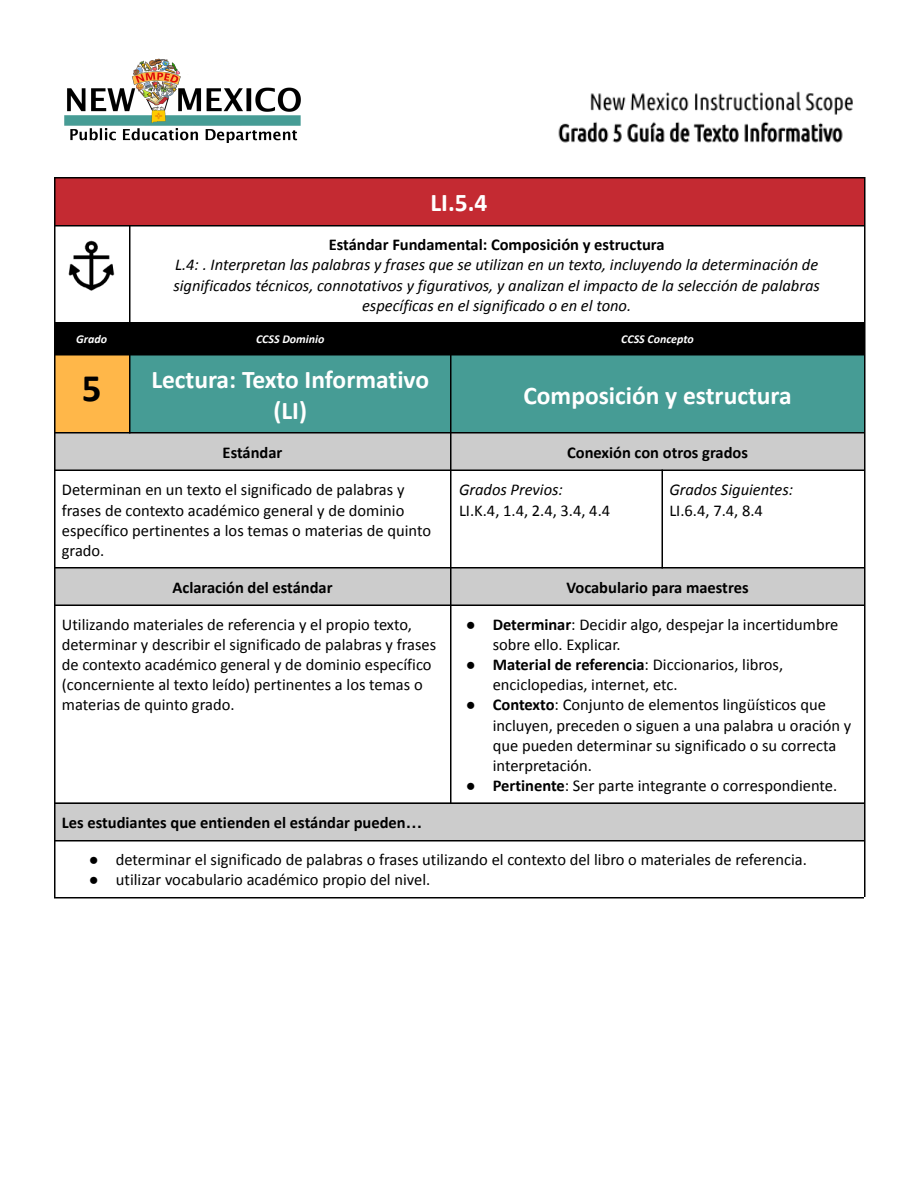
<style>
.page{position:relative;width:918px;height:1188px;background:#fff}
.page>*{position:absolute;margin:0;border:0;box-sizing:border-box;transform-origin:0 0}
.t1{font:700 39px "Calibri";color:#000}
.t2{font:700 25.5px/31.2px "Calibri";color:#fff;text-align:center}
.t3{font:16.5px/20.1px "Calibri";color:#000}
.t4{font:italic 16.5px/20.1px "Calibri";color:#000;text-align:center}
.t5{font:700 16.5px "Calibri";color:#000}
.t6{font:italic 700 12px "Calibri";color:#fff}
.s1{font-family:"Arial"}
.s2{font-weight:700}
</style>
<div class="page">
<div style="left:54px;top:177px;width:810px;height:49px;background:#c42a32"></div>
<div style="left:54px;top:322px;width:75px;height:32px;background:#000"></div>
<div style="left:129px;top:322px;width:322px;height:32px;background:#000"></div>
<div style="left:451px;top:322px;width:413px;height:32px;background:#000"></div>
<div style="left:54px;top:354px;width:75px;height:80px;background:#ffb749"></div>
<div style="left:129px;top:354px;width:322px;height:80px;background:#469c95"></div>
<div style="left:451px;top:354px;width:413px;height:80px;background:#469c95"></div>
<div style="left:54px;top:434px;width:397px;height:37px;background:#ccc"></div>
<div style="left:451px;top:434px;width:413px;height:37px;background:#ccc"></div>
<div style="left:54px;top:568px;width:397px;height:37px;background:#ccc"></div>
<div style="left:451px;top:568px;width:413px;height:37px;background:#ccc"></div>
<div style="left:54px;top:803px;width:810px;height:37px;background:#ccc"></div>
<hr style="left:54px;top:177px;width:2px;height:720px;background:#000">
<hr style="left:129px;top:225px;width:2px;height:208px;background:#000">
<hr style="left:450px;top:323px;width:1px;height:481px;background:#000">
<hr style="left:662px;top:470px;width:1px;height:99px;background:#000">
<hr style="left:864px;top:177px;width:2px;height:720px;background:#000">
<hr style="left:54px;top:177px;width:810px;height:2px;background:#000">
<hr style="left:54px;top:225px;width:810px;height:2px;background:#000">
<hr style="left:54px;top:354px;width:810px;height:1px;background:#000">
<hr style="left:54px;top:432px;width:810px;height:2px;background:#000">
<hr style="left:54px;top:469px;width:810px;height:2px;background:#000">
<hr style="left:54px;top:567px;width:810px;height:1px;background:#000">
<hr style="left:54px;top:604px;width:810px;height:2px;background:#000">
<hr style="left:54px;top:802px;width:810px;height:2px;background:#000">
<hr style="left:54px;top:840px;width:810px;height:1px;background:#000">
<hr style="left:54px;top:897px;width:810px;height:2px;background:#000">
<img style="left:64px;top:58px;width:237px;height:85px">
<img style="left:68px;top:240px;width:47px;height:51px">
<img style="left:558px;top:91px;width:295px;height:52px">
<h2 class="t2" style="left:430px;top:189px;width:59px">LI.5.4</h2>
<p class="t5" style="left:329px;top:238px;width:337px">Estándar Fundamental: Composición y estructura</p>
<p class="t4" style="left:173px;top:256px;width:648px">L.4: . Interpretan las palabras y frases que se utilizan en un texto, incluyendo la determinación de significados técnicos, connotativos y figurativos, y analizan el impacto de la selección de palabras específicas en el significado o en el tono.</p>
<p class="t6" style="left:76px;top:334px;width:32px">Grado</p>
<p class="t6" style="left:256px;top:334px;width:70px">CCSS Dominio</p>
<p class="t6" style="left:621px;top:334px;width:74px">CCSS Concepto</p>
<h1 class="t1" style="left:82px;top:372px;width:21px">5</h1>
<h2 class="t2" style="left:151px;top:366px;width:279px">Lectura: Texto Informativo (LI)</h2>
<h2 class="t2" style="left:523px;top:382px;width:270px">Composición y estructura</h2>
<p class="t5" style="left:223px;top:446px;width:61px">Estándar</p>
<p class="t5" style="left:567px;top:446px;width:182px">Conexión con otros grados</p>
<p class="t3" style="left:62px;top:481px;width:371px">Determinan en un texto el significado de palabras y frases de contexto académico general y de dominio específico pertinentes a los temas o materias de quinto grado.</p>
<p class="t4" style="left:459px;top:481px;width:105px">Grados Previos:</p>
<p class="t4" style="left:669px;top:481px;width:125px">Grados Siguientes:</p>
<p class="t3" style="left:669px;top:501px;width:95px">LI.6.4, 7.4, 8.4</p>
<p class="t3" style="left:459px;top:501px;width:153px">LI.K.4, 1.4, 2.4, 3.4, 4.4</p>
<p class="t5" style="left:173px;top:580px;width:162px">Aclaración del estándar</p>
<p class="t5" style="left:567px;top:580px;width:184px">Vocabulario para maestres</p>
<p class="t3" style="left:62px;top:616px;width:376px">Utilizando materiales de referencia y el propio texto, determinar y describir el significado de palabras y frases de contexto académico general y de dominio específico (concerniente al texto leído) pertinentes a los temas o materias de quinto grado.</p>
<p class="t3" style="left:493px;top:616px;width:347px;text-indent:-27px"><span class="s1">●</span> <span class="s2">Determinar</span>: Decidir algo, despejar la incertidumbre sobre ello. Explicar.</p>
<p class="t3" style="left:493px;top:656px;width:292px;text-indent:-27px"><span class="s1">●</span> <span class="s2">Material de referencia</span>: Diccionarios, libros, enciclopedias, internet, etc.</p>
<p class="t3" style="left:493px;top:696px;width:360px;text-indent:-27px"><span class="s1">●</span> <span class="s2">Contexto</span>: Conjunto de elementos lingüísticos que incluyen, preceden o siguen a una palabra u oración y que pueden determinar su significado o su correcta interpretación.</p>
<p class="t3" style="left:466px;top:777px;width:373px"><span class="s1">●</span> <span class="s2">Pertinente</span>: Ser parte integrante o correspondiente.</p>
<p class="t5" style="left:62px;top:816px;width:362px">Les estudiantes que entienden el estándar pueden<span class="s1">…</span></p>
<p class="t3" style="left:89px;top:851px;width:720px"><span class="s1">●</span> determinar el significado de palabras o frases utilizando el contexto del libro o materiales de referencia.</p>
<p class="t3" style="left:89px;top:871px;width:343px"><span class="s1">●</span> utilizar vocabulario académico propio del nivel.</p>
</div>
